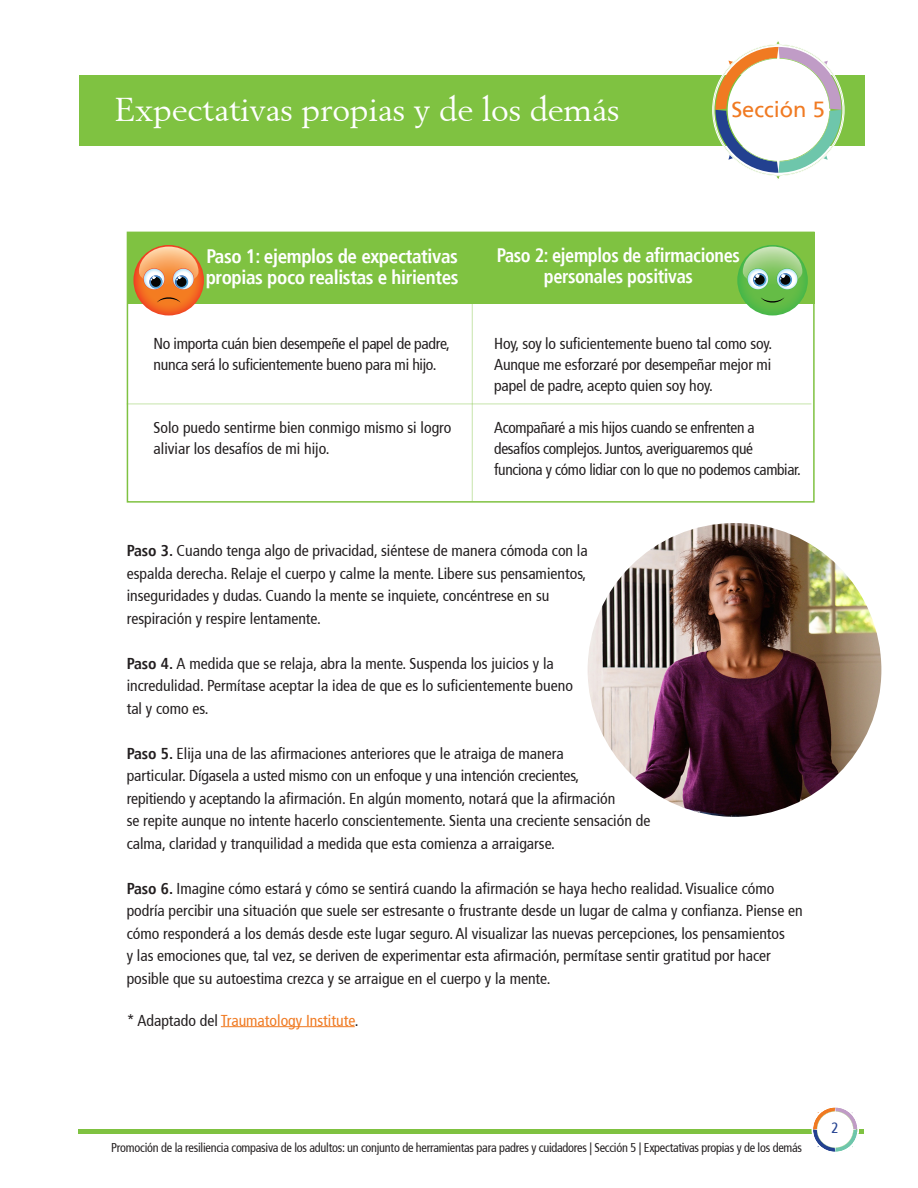
<style>
.page{position:relative;width:918px;height:1188px;background:#fff}
.page>*{position:absolute;margin:0;border:0;box-sizing:border-box;transform-origin:0 0}
.t1{font:33px "Berling";letter-spacing:-.005em;color:#fff}
.t2{font:21.9px "Frutiger";color:#f07a22}
.t3{font:700 condensed 19.5px/21px "Frutiger";letter-spacing:-.02em;color:#fff}
.t4{font:700 condensed 19.5px/21px "Frutiger";letter-spacing:-.02em;color:#fff;text-align:center;scale:.94 1}
.t5{font:condensed 15.75px/22.5px "Frutiger";color:#231f20}
.t6{font:condensed 15.75px/21px "Frutiger";letter-spacing:-.02em;color:#231f20}
.t7{font:condensed 15.75px "Frutiger";color:#f07a22}
.t8{font:condensed 15px "Frutiger";color:#234190}
.t9{font:condensed 12.75px "Frutiger";letter-spacing:-.02em;color:#231f20;scale:.96 1}
.s1{font-weight:700}
.s2{color:#231f20}
</style>
<div class="page">
<hr style="left:79px;top:1130px;width:785px;height:4px;background:#7fc241">
<hr style="left:221px;top:1026px;width:134px;height:1px;background:#f07a22">
<svg style="left:810px;top:1107px;width:50px;height:45px"></svg>
<div style="left:79px;top:75px;width:786px;height:71px;background:#7fc241"></div>
<svg style="left:712px;top:41px;width:133px;height:138px"></svg>
<div style="left:127px;top:232px;width:688px;height:72px;background:#7fc241"></div>
<hr style="left:127px;top:404px;width:684px;height:1px;background:#7fc241">
<hr style="left:472px;top:233px;width:1px;height:268px;background:#7fc241">
<svg style="left:737px;top:245px;width:71px;height:70px"></svg>
<svg style="left:761px;top:297px;width:23px;height:7px"></svg>
<svg style="left:743px;top:247px;width:59px;height:42px"></svg>
<svg style="left:133px;top:245px;width:71px;height:70px"></svg>
<svg style="left:157px;top:296px;width:24px;height:7px"></svg>
<svg style="left:139px;top:247px;width:59px;height:42px"></svg>
<img style="left:588px;top:523px;width:293px;height:294px;border-radius:147px">
<p class="t1" style="left:115px;top:89px;width:506px">Expectativas propias y de los demás</p>
<p class="t2" style="left:731px;top:99px;width:95px">Sección 5</p>
<p class="t3" style="left:206px;top:247px;width:254px">Paso 1: ejemplos de expectativas propias poco realistas e hirientes</p>
<p class="t4" style="left:497px;top:247px;width:260px">Paso 2: ejemplos de afirmaciones personales positivas</p>
<p class="t6" style="left:154px;top:334px;width:298px">No importa cuán bien desempeñe el papel de padre, nunca será lo suficientemente bueno para mi hijo.</p>
<p class="t5" style="left:154px;top:418px;width:299px;line-height:21px">Solo puedo sentirme bien conmigo mismo si logro aliviar los desafíos de mi hijo.</p>
<p class="t5" style="left:494px;top:334px;width:280px;line-height:21px;text-align:justify">Hoy, soy lo suficientemente bueno tal como soy.<br>Aunque me esforzaré por desempeñar mejor mi papel de padre, acepto quien soy hoy.</p>
<p class="t6" style="left:494px;top:418px;width:308px">Acompañaré a mis hijos cuando se enfrenten a desafíos complejos. Juntos, averiguaremos qué funciona y cómo lidiar con lo que no podemos cambiar.</p>
<p class="t5" style="left:127px;top:541px;width:463px"><span class="s1">Paso 3.</span> Cuando tenga algo de privacidad, siéntese de manera cómoda con la espalda derecha. Relaje el cuerpo y calme la mente. Libere sus pensamientos, inseguridades y dudas. Cuando la mente se inquiete, concéntrese en su respiración y respire lentamente.</p>
<p class="t5" style="left:127px;top:653px;width:448px"><span class="s1">Paso 4.</span> A medida que se relaja, abra la mente. Suspenda los juicios y la incredulidad. Permítase aceptar la idea de que es lo suficientemente bueno tal y como es.</p>
<p class="t5" style="left:127px;top:743px;width:525px"><span class="s1">Paso 5.</span> Elija una de las afirmaciones anteriores que le atraiga de manera<br>particular. Dígasela a usted mismo con un enfoque y una intención crecientes,<br>repitiendo y aceptando la afirmación. En algún momento, notará que la afirmación<br>se repite aunque no intente hacerlo conscientemente. Sienta una creciente sensación de calma, claridad y tranquilidad a medida que esta comienza a arraigarse.</p>
<p class="t5" style="left:127px;top:878px;width:678px"><span class="s1">Paso 6.</span> Imagine cómo estará y cómo se sentirá cuando la afirmación se haya hecho realidad. Visualice cómo podría percibir una situación que suele ser estresante o frustrante desde un lugar de calma y confianza. Piense en cómo responderá a los demás desde este lugar seguro. Al visualizar las nuevas percepciones, los pensamientos<br>y las emociones que, tal vez, se deriven de experimentar esta afirmación, permítase sentir gratitud por hacer posible que su autoestima crezca y se arraigue en el cuerpo y la mente.</p>
<p class="t7" style="left:127px;top:1013px;width:233px"><span class="s2">* Adaptado del</span> Traumatology Institute<span class="s2">.</span></p>
<p class="t9" style="left:111px;top:1142px;width:721px">Promoción de la resiliencia compasiva de los adultos: un conjunto de herramientas para padres y cuidadores | Sección 5 | Expectativas propias y de los demás</p>
<p class="t8" style="left:832px;top:1122px;width:9px">2</p>
</div>
